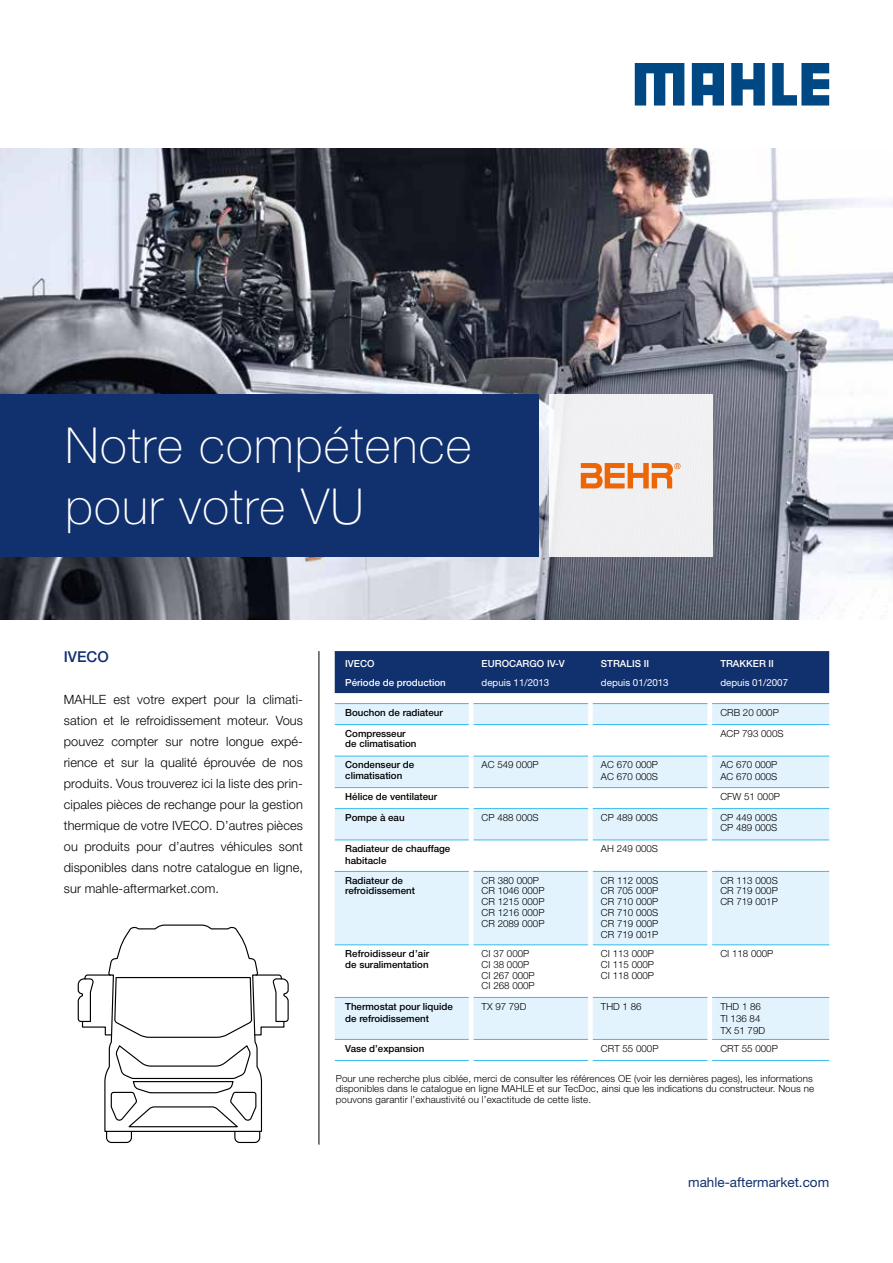
<style>
.page{position:relative;width:893px;height:1263px;background:#fff}
.page>*{position:absolute;margin:0;border:0;box-sizing:border-box;transform-origin:0 0}
.t1{font:100 49.65px/61.3px "Helvetica Neue LT Std";letter-spacing:.025em;color:#fff}
.t2{font:500 15px "Helvetica Neue LT Std";color:#11306e}
.t3{font:13.5px "Helvetica Neue LT Std";color:#11306e}
.t4{font:300 12.75px/21px "Helvetica Neue LT Std";letter-spacing:.01em;color:#000;text-align:justify}
.t5{font:300 9.75px/10.8px "Helvetica Neue LT Std";color:#000}
.t6{font:500 9.75px/10.8px "Helvetica Neue LT Std";color:#000}
.t7{font:500 9.75px "Helvetica Neue LT Std";color:#fff}
.t8{font:9.75px "Helvetica Neue LT Std";color:#fff}
</style>
<div class="page">
<svg style="left:635px;top:63px;width:49px;height:43px"></svg>
<svg style="left:731px;top:63px;width:34px;height:43px"></svg>
<svg style="left:772px;top:63px;width:57px;height:43px"></svg>
<svg style="left:692px;top:63px;width:32px;height:43px"></svg>
<svg style="left:77px;top:924px;width:212px;height:219px"></svg>
<img style="left:0;top:149px;width:893px;height:471px">
<div style="left:0;top:394px;width:538px;height:162px;background:#11306e"></div>
<hr style="left:319px;top:651px;width:1px;height:494px;background:#000">
<div style="left:335px;top:651px;width:494px;height:42px;background:#11306e"></div>
<svg style="left:335px;top:704px;width:494px;height:335px;fill:#e3f3fd"></svg>
<hr style="left:335px;top:703px;width:134px;height:1px;background:#36bcee">
<hr style="left:335px;top:724px;width:134px;height:1px;background:#36bcee">
<hr style="left:335px;top:756px;width:134px;height:1px;background:#36bcee">
<hr style="left:335px;top:787px;width:134px;height:1px;background:#36bcee">
<hr style="left:335px;top:808px;width:134px;height:1px;background:#36bcee">
<hr style="left:335px;top:840px;width:134px;height:1px;background:#36bcee">
<hr style="left:335px;top:871px;width:134px;height:1px;background:#36bcee">
<hr style="left:335px;top:944px;width:134px;height:1px;background:#36bcee">
<hr style="left:335px;top:997px;width:134px;height:1px;background:#36bcee">
<hr style="left:335px;top:1039px;width:134px;height:1px;background:#36bcee">
<hr style="left:335px;top:1060px;width:134px;height:1px;background:#36bcee">
<hr style="left:473px;top:703px;width:115px;height:1px;background:#36bcee">
<hr style="left:593px;top:703px;width:115px;height:1px;background:#36bcee">
<hr style="left:712px;top:703px;width:117px;height:1px;background:#36bcee">
<hr style="left:473px;top:724px;width:115px;height:1px;background:#36bcee">
<hr style="left:593px;top:724px;width:115px;height:1px;background:#36bcee">
<hr style="left:712px;top:724px;width:117px;height:1px;background:#36bcee">
<hr style="left:473px;top:756px;width:115px;height:1px;background:#36bcee">
<hr style="left:593px;top:756px;width:115px;height:1px;background:#36bcee">
<hr style="left:712px;top:756px;width:117px;height:1px;background:#36bcee">
<hr style="left:473px;top:787px;width:115px;height:1px;background:#36bcee">
<hr style="left:593px;top:787px;width:115px;height:1px;background:#36bcee">
<hr style="left:712px;top:787px;width:117px;height:1px;background:#36bcee">
<hr style="left:473px;top:808px;width:115px;height:1px;background:#36bcee">
<hr style="left:593px;top:808px;width:115px;height:1px;background:#36bcee">
<hr style="left:712px;top:808px;width:117px;height:1px;background:#36bcee">
<hr style="left:473px;top:840px;width:115px;height:1px;background:#36bcee">
<hr style="left:593px;top:840px;width:115px;height:1px;background:#36bcee">
<hr style="left:712px;top:840px;width:117px;height:1px;background:#36bcee">
<hr style="left:473px;top:871px;width:115px;height:1px;background:#36bcee">
<hr style="left:593px;top:871px;width:115px;height:1px;background:#36bcee">
<hr style="left:712px;top:871px;width:117px;height:1px;background:#36bcee">
<hr style="left:473px;top:944px;width:115px;height:1px;background:#36bcee">
<hr style="left:593px;top:944px;width:115px;height:1px;background:#36bcee">
<hr style="left:712px;top:944px;width:117px;height:1px;background:#36bcee">
<hr style="left:473px;top:997px;width:115px;height:1px;background:#36bcee">
<hr style="left:593px;top:997px;width:115px;height:1px;background:#36bcee">
<hr style="left:712px;top:997px;width:117px;height:1px;background:#36bcee">
<hr style="left:473px;top:1039px;width:115px;height:1px;background:#36bcee">
<hr style="left:593px;top:1039px;width:115px;height:1px;background:#36bcee">
<hr style="left:712px;top:1039px;width:117px;height:1px;background:#36bcee">
<hr style="left:473px;top:1060px;width:115px;height:1px;background:#36bcee">
<hr style="left:593px;top:1060px;width:115px;height:1px;background:#36bcee">
<hr style="left:712px;top:1060px;width:117px;height:1px;background:#36bcee">
<hr style="left:469px;top:703px;width:4px;height:21px;background:#fff">
<div style="left:588px;top:703px;width:5px;height:21px;background:#fff"></div>
<hr style="left:708px;top:703px;width:4px;height:21px;background:#fff">
<hr style="left:469px;top:724px;width:4px;height:32px;background:#fff">
<div style="left:588px;top:724px;width:5px;height:32px;background:#fff"></div>
<hr style="left:708px;top:724px;width:4px;height:32px;background:#fff">
<hr style="left:469px;top:756px;width:4px;height:32px;background:#fff">
<div style="left:588px;top:756px;width:5px;height:32px;background:#fff"></div>
<hr style="left:708px;top:756px;width:4px;height:32px;background:#fff">
<hr style="left:469px;top:788px;width:4px;height:21px;background:#fff">
<div style="left:588px;top:788px;width:5px;height:21px;background:#fff"></div>
<hr style="left:708px;top:788px;width:4px;height:21px;background:#fff">
<hr style="left:469px;top:809px;width:4px;height:31px;background:#fff">
<div style="left:588px;top:809px;width:5px;height:31px;background:#fff"></div>
<hr style="left:708px;top:809px;width:4px;height:31px;background:#fff">
<hr style="left:469px;top:840px;width:4px;height:31px;background:#fff">
<div style="left:588px;top:840px;width:5px;height:31px;background:#fff"></div>
<hr style="left:708px;top:840px;width:4px;height:31px;background:#fff">
<hr style="left:469px;top:871px;width:4px;height:74px;background:#fff">
<div style="left:588px;top:871px;width:5px;height:74px;background:#fff"></div>
<hr style="left:708px;top:871px;width:4px;height:74px;background:#fff">
<hr style="left:469px;top:945px;width:4px;height:52px;background:#fff">
<div style="left:588px;top:945px;width:5px;height:52px;background:#fff"></div>
<hr style="left:708px;top:945px;width:4px;height:52px;background:#fff">
<hr style="left:469px;top:997px;width:4px;height:42px;background:#fff">
<div style="left:588px;top:997px;width:5px;height:42px;background:#fff"></div>
<hr style="left:708px;top:997px;width:4px;height:42px;background:#fff">
<div style="left:549px;top:395px;width:163px;height:162px;background:#f0f0f2"></div>
<svg style="left:581px;top:463px;width:99px;height:26px"></svg>
<h1 class="t1" style="left:65px;top:414px;width:408px">Notre compétence pour votre VU</h1>
<h2 class="t2" style="left:64px;top:647px;width:47px">IVECO</h2>
<p class="t4" style="left:64px;top:688px;width:241px">MAHLE est votre expert pour la climati&shy;sation et le refroidissement moteur. Vous pouvez compter sur notre longue expé&shy;rience et sur la qualité éprouvée de nos produits. Vous trouverez ici la liste des prin&shy;cipales pièces de rechange pour la gestion thermique de votre IVECO. D’autres pièces ou produits pour d’autres véhicules sont disponibles dans notre catalogue en ligne, sur mahle-aftermarket.com.</p>
<p class="t7" style="left:345px;top:657px;width:31px">IVECO</p>
<p class="t7" style="left:482px;top:657px;width:85px">EUROCARGO IV-V</p>
<p class="t7" style="left:601px;top:657px;width:50px">STRALIS II</p>
<p class="t7" style="left:720px;top:657px;width:55px">TRAKKER II</p>
<p class="t7" style="left:345px;top:677px;width:102px">Période de production</p>
<p class="t8" style="left:482px;top:677px;width:69px">depuis 11/2013</p>
<p class="t8" style="left:601px;top:677px;width:69px">depuis 01/2013</p>
<p class="t8" style="left:720px;top:677px;width:69px">depuis 01/2007</p>
<p class="t6" style="left:345px;top:707px;width:99px">Bouchon de radiateur</p>
<p class="t5" style="left:720px;top:706px;width:60px">CRB 20 000P</p>
<p class="t6" style="left:345px;top:728px;width:73px">Compresseur de climatisation</p>
<p class="t5" style="left:720px;top:727px;width:65px">ACP 793 000S</p>
<p class="t6" style="left:345px;top:759px;width:70px">Condenseur de climatisation</p>
<p class="t5" style="left:482px;top:759px;width:59px">AC 549 000P</p>
<p class="t5" style="left:601px;top:758px;width:59px;line-height:12px">AC 670 000P<br>AC 670 000S</p>
<p class="t5" style="left:720px;top:758px;width:59px;line-height:12px">AC 670 000P<br>AC 670 000S</p>
<p class="t6" style="left:345px;top:791px;width:93px">Hélice de ventilateur</p>
<p class="t5" style="left:720px;top:791px;width:61px">CFW 51 000P</p>
<p class="t6" style="left:345px;top:812px;width:61px">Pompe à eau</p>
<p class="t5" style="left:482px;top:812px;width:59px">CP 488 000S</p>
<p class="t5" style="left:601px;top:812px;width:59px">CP 489 000S</p>
<p class="t5" style="left:720px;top:812px;width:59px">CP 449 000S<br>CP 489 000S</p>
<p class="t6" style="left:345px;top:842px;width:107px;line-height:12px">Radiateur de chauffage habitacle</p>
<p class="t5" style="left:601px;top:843px;width:59px">AH 249 000S</p>
<p class="t6" style="left:345px;top:874px;width:71px">Radiateur de refroidissement</p>
<p class="t5" style="left:482px;top:874px;width:64px">CR 380 000P<br>CR 1046 000P<br>CR 1215 000P<br>CR 1216 000P<br>CR 2089 000P</p>
<p class="t5" style="left:601px;top:874px;width:59px;text-align:justify">CR 112 000S CR 705 000P CR 710 000P CR 710 000S CR 719 000P CR 719 001P</p>
<p class="t5" style="left:720px;top:874px;width:59px;text-align:justify">CR 113 000S CR 719 000P CR 719 001P</p>
<p class="t6" style="left:345px;top:948px;width:85px">Refroidisseur d’air de suralimentation</p>
<p class="t5" style="left:482px;top:948px;width:55px">CI 37 000P<br>CI 38 000P<br>CI 267 000P<br>CI 268 000P</p>
<p class="t5" style="left:601px;top:948px;width:55px;text-align:justify">CI 113 000P CI 115 000P CI 118 000P</p>
<p class="t5" style="left:720px;top:948px;width:55px">CI 118 000P</p>
<p class="t6" style="left:345px;top:1000px;width:109px;line-height:12px">Thermostat pour liquide de refroidissement</p>
<p class="t5" style="left:482px;top:1000px;width:46px">TX 97 79D</p>
<p class="t5" style="left:601px;top:1000px;width:42px">THD 1 86</p>
<p class="t5" style="left:720px;top:1000px;width:46px;line-height:12px">THD 1 86<br>TI 136 84<br>TX 51 79D</p>
<p class="t6" style="left:345px;top:1042px;width:81px">Vase d’expansion</p>
<p class="t5" style="left:601px;top:1042px;width:59px">CRT 55 000P</p>
<p class="t5" style="left:720px;top:1042px;width:59px">CRT 55 000P</p>
<p class="t5" style="left:336px;top:1073px;width:480px">Pour une recherche plus ciblée, merci de consulter les références OE (voir les dernières pages), les informations disponibles dans le catalogue en ligne MAHLE et sur TecDoc, ainsi que les indications du constructeur. Nous ne pouvons garantir l’exhaustivité ou l’exactitude de cette liste.</p>
<h3 class="t3" style="left:688px;top:1174px;width:143px">mahle-aftermarket.com</h3>
</div>
